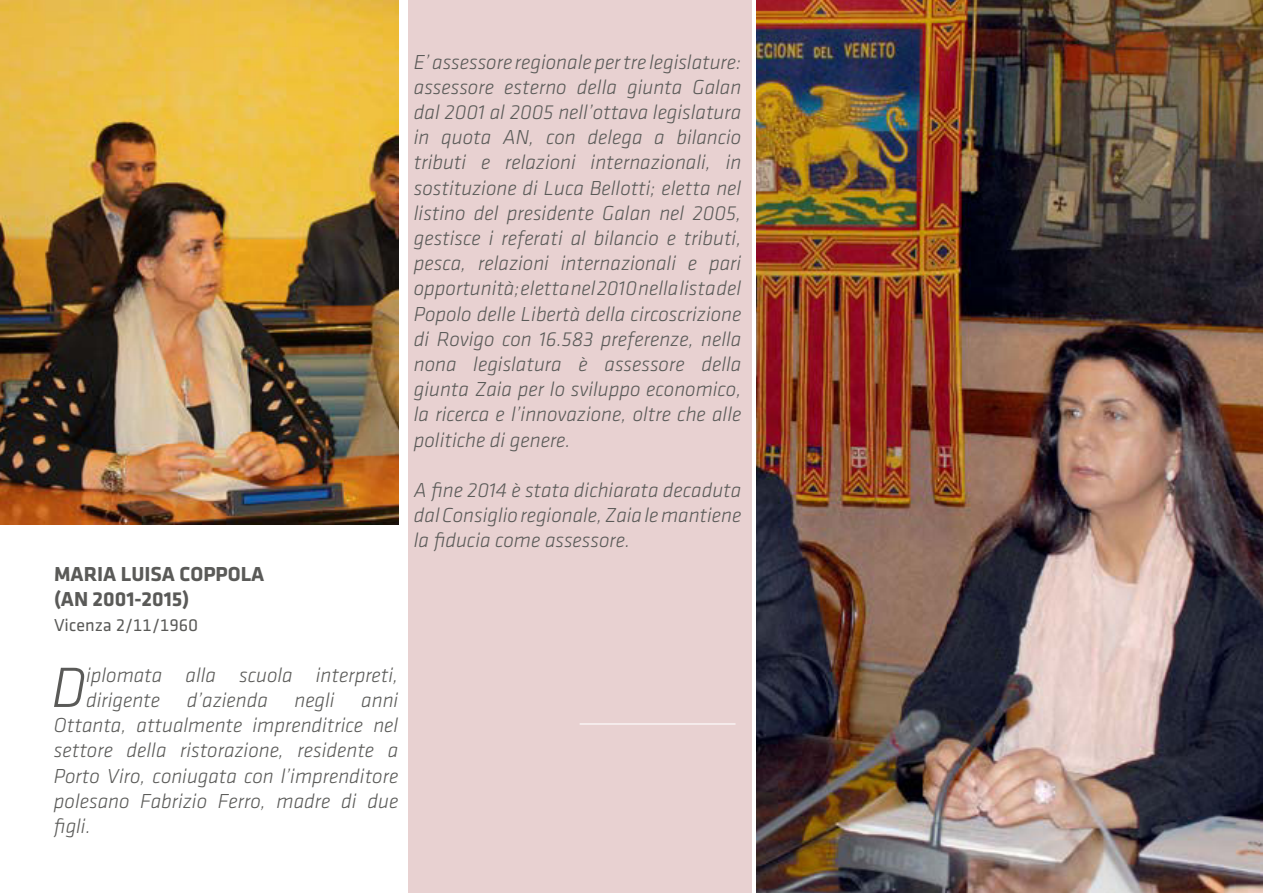
<style>
.page{position:relative;width:1263px;height:893px;background:#fff}
.page>*{position:absolute;margin:0;border:0;box-sizing:border-box;transform-origin:0 0}
.t1{font:italic 300 58.8px "Klavika";color:#5a5a58}
.t2{font:italic 300 21px/25.2px "Klavika";color:#5a5a58;text-align:justify}
.t3{font:700 21px/25.2px "Klavika";color:#5a5a58}
.t4{font:18px "Klavika Regular TF";color:#5a5a58}
</style>
<div class="page">
<div style="left:408px;top:0;width:344px;height:893px;background:#e8d1d1"></div>
<img style="left:0;top:0;width:398px;height:524px">
<img style="left:757px;top:0;width:506px;height:893px">
<hr style="left:580px;top:723px;width:155px;height:1px;background:#fff">
<p class="t3" style="left:54px;top:563px;width:212px">MARIA LUISA COPPOLA (AN 2001-2015)</p>
<p class="t4" style="left:54px;top:619px;width:145px">Vicenza 2/11/1960</p>
<h1 class="t1" style="left:51px;top:666px;width:36px">D</h1>
<p class="t2" style="left:86px;top:664px;width:314px">iplomata alla scuola interpreti, dirigente</p>
<p class="t2" style="left:54px;top:689px;width:346px;text-indent:307px">anni Ottanta, attualmente imprenditrice nel settore della ristorazione, residente a Porto Viro, coniugata con l’imprenditore polesano Fabrizio Ferro, madre di due figli.</p>
<p class="t2" style="left:187px;top:689px;width:83px">d’azienda</p>
<p class="t2" style="left:294px;top:689px;width:42px">negli</p>
<p class="t2" style="left:414px;top:51px;width:329px">E’ assessore regionale per tre legislature: assessore esterno della giunta Galan dal 2001 al 2005 nell’ottava legislatura in quota AN, con delega a bilancio tributi e relazioni internazionali, in sostituzione di Luca Bellotti; eletta nel listino del presidente Galan nel 2005, gestisce i referati al bilancio e tributi, pesca, relazioni internazionali e pari opportunità; eletta nel 2010 nella lista del Popolo delle Libertà della circoscrizione di Rovigo con 16.583 preferenze, nella nona legislatura è assessore della giunta Zaia per lo sviluppo economico, la ricerca e l’innovazione, oltre che alle politiche di genere.</p>
<p class="t2" style="left:414px;top:479px;width:329px">A fine 2014 è stata dichiarata decaduta dal Consiglio regionale, Zaia le mantiene la fiducia come assessore.</p>
</div>
